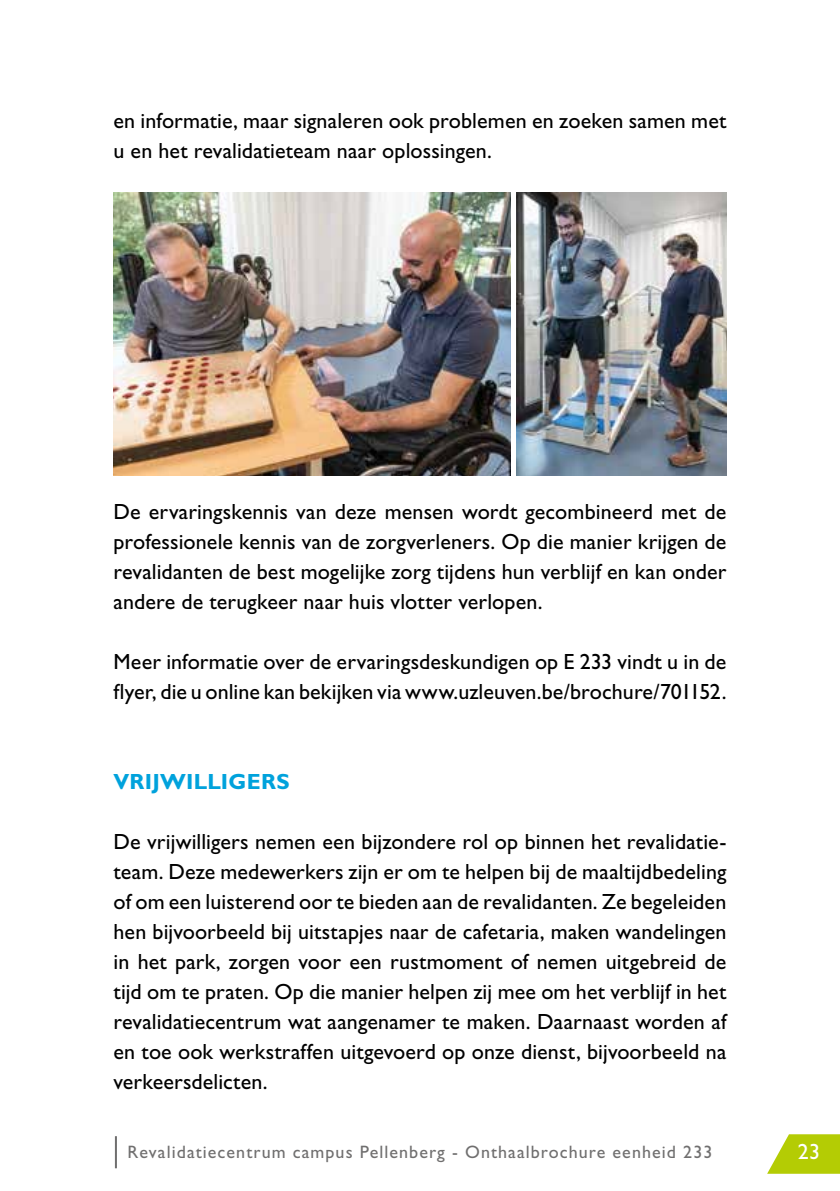
<style>
.page{position:relative;width:840px;height:1191px;background:#fff}
.page>*{position:absolute;margin:0;border:0;box-sizing:border-box;transform-origin:0 0}
.t1{font:22px/30px "Gill Sans Std";letter-spacing:.005em;color:#000}
.t2{font:700 22px "Gill Sans Std";letter-spacing:.015em;color:#00a2dc}
.t3{font:22px "Gill Sans Std";color:#fff}
.t4{font:18px "Gill Sans Std";letter-spacing:.06em;color:#706f6f}
</style>
<div class="page">
<svg style="left:767px;top:1134px;width:72px;height:39px"></svg>
<hr style="left:115px;top:1136px;width:2px;height:32px;background:#706f6f">
<img style="left:113px;top:192px;width:397px;height:284px">
<img style="left:516px;top:192px;width:210px;height:284px">
<p class="t1" style="left:113px;top:106px;width:614px">en informatie, maar signaleren ook problemen en zoeken samen met u en het revalidatieteam naar oplossingen.</p>
<p class="t1" style="left:113px;top:496px;width:614px;text-align:justify">De ervaringskennis van deze mensen wordt gecombineerd met de professionele kennis van de zorgverleners. Op die manier krijgen de revalidanten de best mogelijke zorg tijdens hun verblijf en kan onder andere de terugkeer naar huis vlotter verlopen.</p>
<p class="t1" style="left:113px;top:646px;width:614px">Meer informatie over de ervaringsdeskundigen op E 233 vindt u in de flyer, die u online kan bekijken via www.uzleuven.be/brochure/701152.</p>
<p class="t2" style="left:113px;top:768px;width:178px">VRIJWILLIGERS</p>
<p class="t1" style="left:113px;top:826px;width:614px;text-align:justify">De vrijwilligers nemen een bijzondere rol op binnen het revalidatie&shy;team. Deze medewerkers zijn er om te helpen bij de maaltijdbedeling of om een luisterend oor te bieden aan de revalidanten. Ze begeleiden hen bijvoorbeeld bij uitstapjes naar de cafetaria, maken wandelingen in het park, zorgen voor een rustmoment of nemen uitgebreid de tijd om te praten. Op die manier helpen zij mee om het verblijf in het revalidatiecentrum wat aangenamer te maken. Daarnaast worden af en toe ook werkstraffen uitgevoerd op onze dienst, bijvoorbeeld na verkeersdelicten.</p>
<p class="t4" style="left:127px;top:1141px;width:586px">Revalidatiecentrum campus Pellenberg - Onthaalbrochure eenheid 233</p>
<p class="t3" style="left:797px;top:1138px;width:23px">23</p>
</div>
